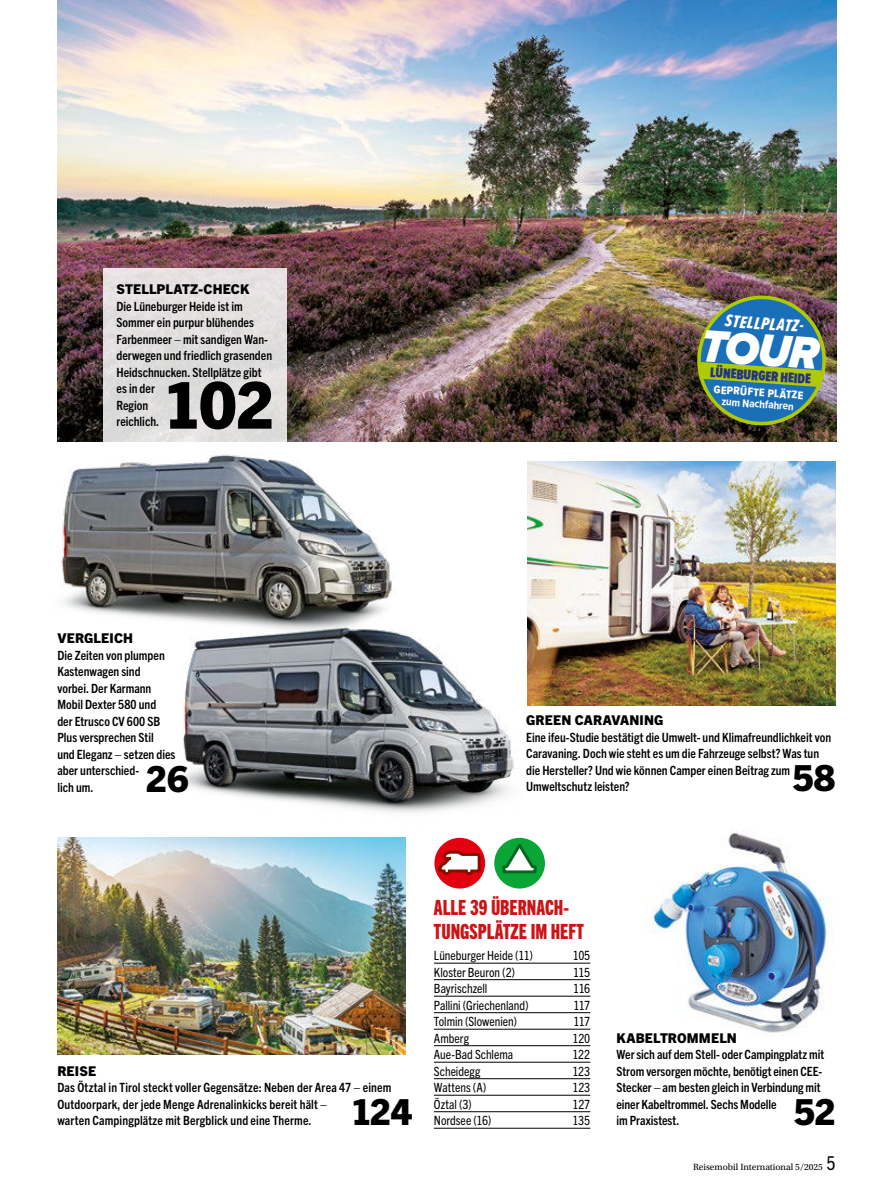
<style>
.page{position:relative;width:893px;height:1191px;background:#fff}
.page>*{position:absolute;margin:0;border:0;box-sizing:border-box;transform-origin:0 0}
.t1{font:800 64.8px "Trade Gothic Next LT Pro";color:#000}
.t2{font:italic 900 46.8px "Proxima Nova";color:#fff;scale:.94 1}
.t3{font:800 36px "Trade Gothic Next LT Pro";color:#000}
.t4{font:21px/24px "Trade Gothic Next LT Pro Hv Cm";letter-spacing:-.005em;color:#cd1316}
.t5{font:17.7px "Proxima Nova Ex Cn Extrabld It";color:#fff}
.t6{font:900 14.55px "Proxima Nova Ex Cn";color:#253382}
.t7{font:800 13.5px "Trade Gothic Next LT Pro";letter-spacing:.01em;color:#000}
.t8{font:700 condensed 12.75px/16.5px "Trade Gothic Next LT Pro";color:#000}
.t9{font:condensed 12.75px "Trade Gothic Next LT Pro";color:#000}
.t10{font:11.55px "Proxima Nova Cond Extrabld";color:#fff}
.t11{font:700 11.55px "Proxima Nova Cond";color:#fff}
.t12{font:9.45px "Utopia Std";color:#000}
.s1{font-family:"Trade Gothic Next LT Pro";font-stretch:condensed;font-size:19.2px}
</style>
<div class="page">
<img style="left:58px;top:0;width:778px;height:441px">
<div style="left:103px;top:268px;width:184px;height:180px;background:#e2dfde"></div>
<div style="left:434px;top:838px;width:51px;height:50px;background:#e3000f;border-radius:50%"></div>
<div style="left:494px;top:838px;width:51px;height:50px;background:#0aa537;border-radius:50%"></div>
<svg style="left:436px;top:839px;width:102px;height:37px"></svg>
<hr style="left:434px;top:963px;width:156px;height:1px;background:#000">
<hr style="left:434px;top:979px;width:156px;height:1px;background:#000">
<hr style="left:434px;top:996px;width:156px;height:1px;background:#000">
<hr style="left:434px;top:1012px;width:156px;height:1px;background:#000">
<hr style="left:434px;top:1029px;width:156px;height:1px;background:#000">
<hr style="left:434px;top:1045px;width:156px;height:1px;background:#000">
<hr style="left:434px;top:1062px;width:156px;height:1px;background:#000">
<hr style="left:434px;top:1078px;width:156px;height:1px;background:#000">
<hr style="left:434px;top:1095px;width:156px;height:1px;background:#000">
<hr style="left:434px;top:1111px;width:156px;height:1px;background:#000">
<hr style="left:434px;top:1128px;width:156px;height:1px;background:#000">
<img style="left:683px;top:289px;width:154px;height:139px">
<img style="left:650px;top:830px;width:179px;height:203px">
<img style="left:57px;top:837px;width:348px;height:217px">
<img style="left:57px;top:434px;width:356px;height:183px">
<img style="left:146px;top:611px;width:377px;height:232px">
<img style="left:527px;top:461px;width:309px;height:244px">
<p class="t7" style="left:116px;top:284px;width:134px">STELLPLATZ-CHECK</p>
<p class="t8" style="left:116px;top:298px;width:157px">Die Lüneburger Heide ist im<br>Sommer ein purpur blühendes<br>Farbenmeer – mit sandigen Wan&shy;derwegen und friedlich grasenden<br>Heidschnucken. Stellplätze gibt es in der<br>Region<br>reichlich.</p>
<h1 class="t1" style="left:167px;top:381px;width:109px">102</h1>
<h3 class="t5" style="left:726px;top:313px;width:83px;rotate:4deg">STELLPLATZ-</h3>
<p class="t6" style="left:711px;top:364px;width:102px;rotate:4deg">LÜNEBURGER HEIDE</p>
<p class="t10" style="left:714px;top:383px;width:91px;rotate:4deg">GEPRÜFTE PLÄTZE</p>
<p class="t11" style="left:722px;top:396px;width:74px;rotate:4deg">zum Nachfahren</p>
<h2 class="t2" style="left:702px;top:326px;width:128px;rotate:4deg">TOUR</h2>
<p class="t7" style="left:57px;top:633px;width:77px">VERGLEICH</p>
<p class="t8" style="left:57px;top:647px;width:120px">Die Zeiten von plumpen<br>Kastenwagen sind<br>vorbei. Der Karmann<br>Mobil Dexter 580 und<br>der Etrusco CV 600 SB<br>Plus versprechen Stil<br>und Eleganz – setzen dies aber unterschied-<br>lich um.</p>
<h3 class="t3" style="left:147px;top:766px;width:44px">26</h3>
<p class="t7" style="left:526px;top:715px;width:139px">GREEN CARAVANING</p>
<p class="t8" style="left:526px;top:729px;width:306px">Eine ifeu-Studie bestätigt die Umwelt- und Klimafreundlichkeit von Caravaning. Doch wie steht es um die Fahrzeuge selbst? Was tun die Hersteller? Und wie können Camper einen Beitrag zum Umweltschutz leisten?</p>
<h3 class="t3" style="left:793px;top:764px;width:44px">58</h3>
<p class="t7" style="left:57px;top:1065px;width:40px">REISE</p>
<p class="t8" style="left:57px;top:1079px;width:336px">Das Ötztal in Tirol steckt voller Gegensätze: Neben der Area 47 – einem<br>Outdoorpark, der jede Menge Adrenalinkicks bereit hält –<br>warten Campingplätze mit Bergblick und eine Therme.</p>
<h3 class="t3" style="left:353px;top:1098px;width:61px">124</h3>
<h3 class="t4" style="left:434px;top:896px;width:151px">ALLE 39 ÜBERNACH-<br>TUNGSPLÄTZE IM HEFT</h3>
<p class="t9" style="left:434px;top:948px;width:100px">Lüneburger Heide (11)</p>
<p class="t9" style="left:573px;top:948px;width:19px">105</p>
<p class="t9" style="left:434px;top:965px;width:83px">Kloster Beuron (2)</p>
<p class="t9" style="left:573px;top:965px;width:19px">115</p>
<p class="t9" style="left:434px;top:981px;width:55px">Bayrischzell</p>
<p class="t9" style="left:573px;top:981px;width:19px">116</p>
<p class="t9" style="left:434px;top:998px;width:96px">Pallini (Griechenland)</p>
<p class="t9" style="left:573px;top:998px;width:18px">117</p>
<p class="t9" style="left:434px;top:1014px;width:85px">Tolmin (Slowenien)</p>
<p class="t9" style="left:573px;top:1014px;width:18px">117</p>
<p class="t9" style="left:434px;top:1031px;width:37px">Amberg</p>
<p class="t9" style="left:573px;top:1031px;width:19px">120</p>
<p class="t9" style="left:434px;top:1047px;width:81px">Aue-Bad Schlema</p>
<p class="t9" style="left:572px;top:1047px;width:19px">122</p>
<p class="t9" style="left:434px;top:1064px;width:48px">Scheidegg</p>
<p class="t9" style="left:572px;top:1064px;width:19px">123</p>
<p class="t9" style="left:434px;top:1080px;width:54px">Wattens (A)</p>
<p class="t9" style="left:572px;top:1080px;width:19px">123</p>
<p class="t9" style="left:434px;top:1097px;width:39px">Öztal (3)</p>
<p class="t9" style="left:573px;top:1097px;width:19px">127</p>
<p class="t9" style="left:434px;top:1113px;width:59px">Nordsee (16)</p>
<p class="t9" style="left:572px;top:1113px;width:19px">135</p>
<p class="t7" style="left:617px;top:1032px;width:122px">KABELTROMMELN</p>
<p class="t8" style="left:617px;top:1046px;width:209px">Wer sich auf dem Stell- oder Campingplatz mit Strom versorgen möchte, benötigt einen CEE-Stecker – am besten gleich in Verbindung mit einer Kabeltrommel. Sechs Modelle<br>im Praxistest.</p>
<h3 class="t3" style="left:794px;top:1098px;width:43px">52</h3>
<p class="t12" style="left:693px;top:1161px;width:144px">Reisemobil International 5/2025 <span class="s1">5</span></p>
</div>
